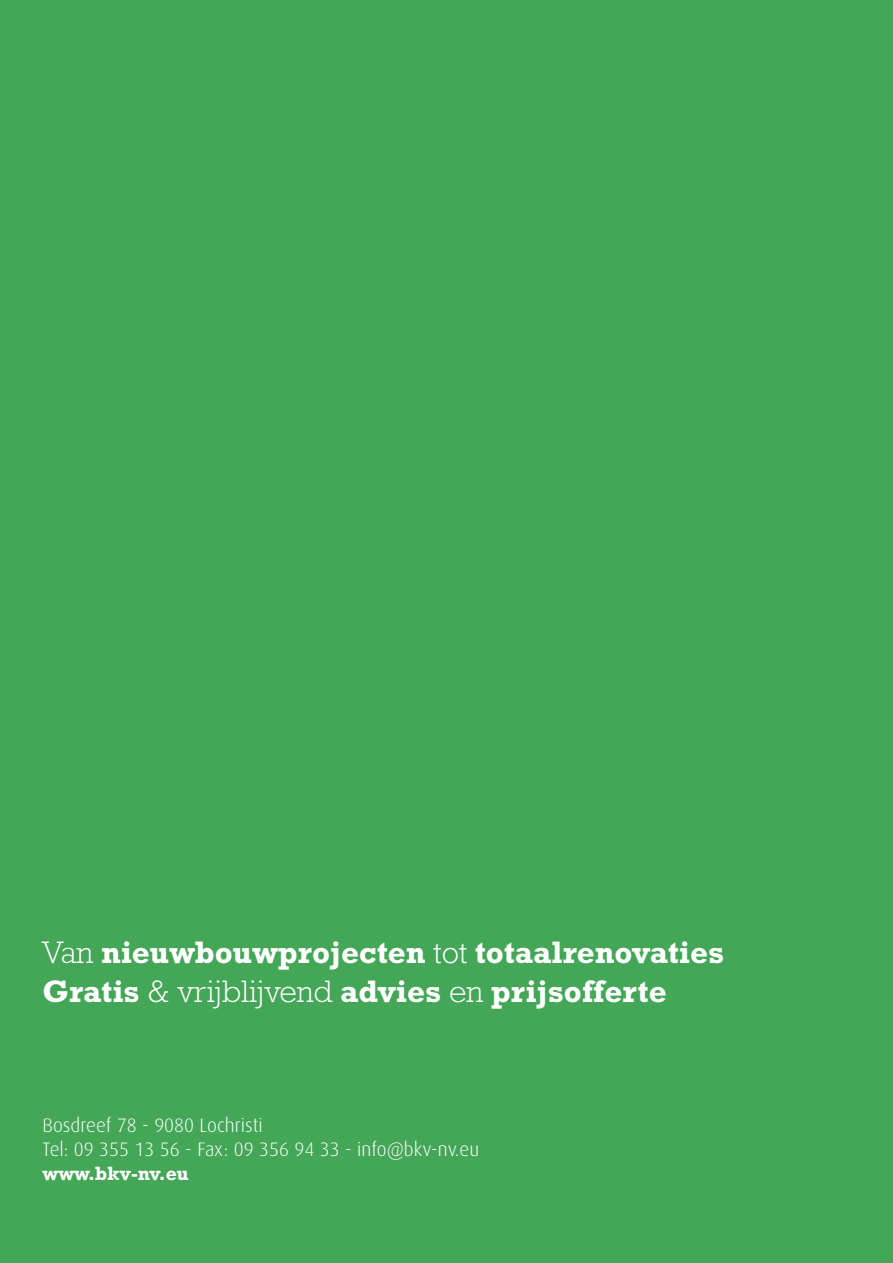
<style>
.page{position:relative;width:893px;height:1263px;background:#44a657}
.page>*{position:absolute;margin:0;border:0;box-sizing:border-box;transform-origin:0 0}
.t1{font:700 31.5px/39px "Rockwell Std";color:#fff}
.t2{font:300 19.5px/24px "Dax Pro";color:#fff}
.t3{font:700 19.5px "Rockwell Std";color:#fff}
.s1{font-weight:300}
</style>
<div class="page">
<p class="t1" style="left:43px;top:933px;width:683px"><span class="s1">Van</span> nieuwbouwprojecten <span class="s1">tot</span> totaalrenovaties<br>Gratis <span class="s1">&amp; vrijblijvend</span> advies <span class="s1">en</span> prijsofferte</p>
<p class="t2" style="left:43px;top:1112px;width:438px">Bosdreef 78 - 9080 Lochristi<br>Tel: 09 355 13 56 - Fax: 09 356 94 33 - info@bkv-nv.eu</p>
<p class="t3" style="left:43px;top:1161px;width:148px">www.bkv-nv.eu</p>
</div>
